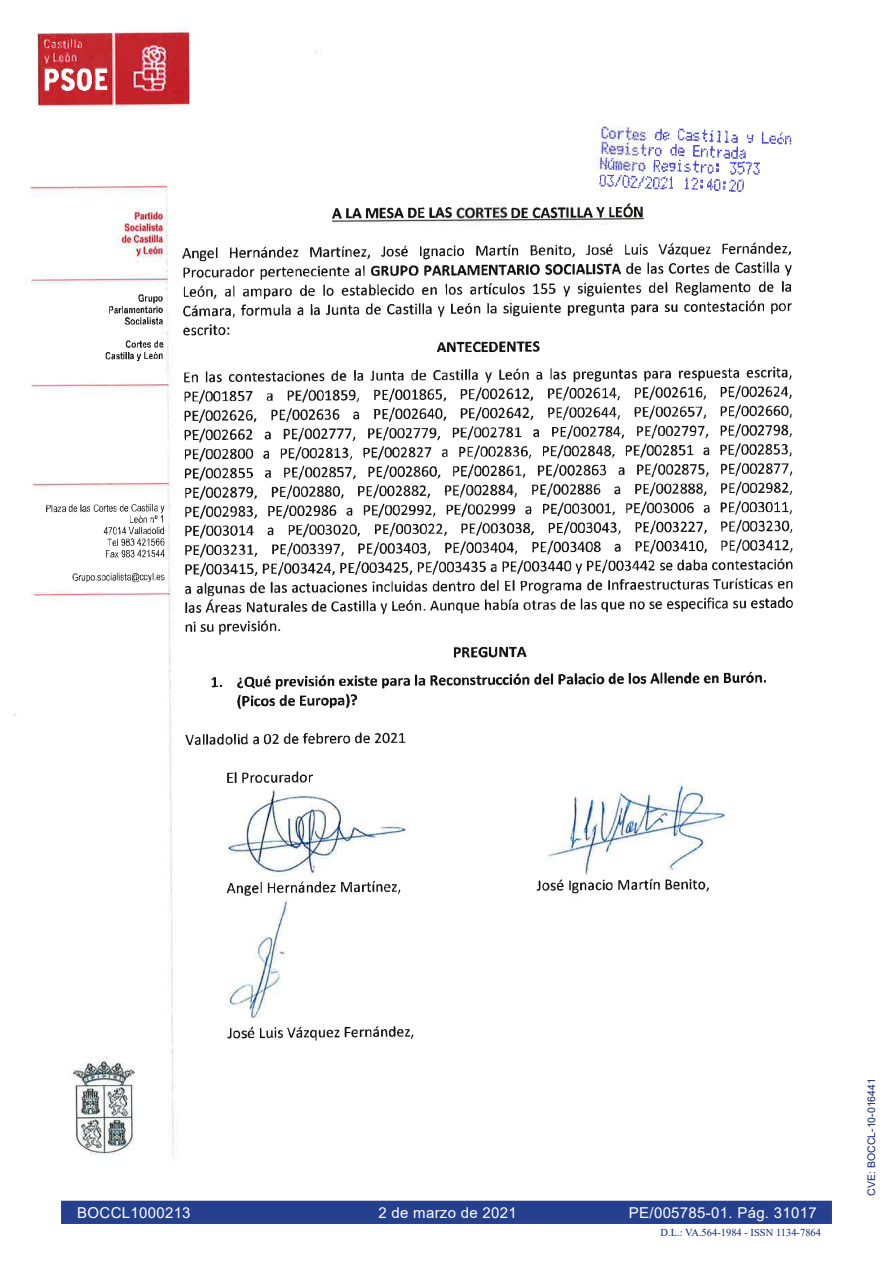
<style>
.page{position:relative;width:893px;height:1263px;background:#fff}
.page>*{position:absolute;margin:0;border:0;box-sizing:border-box;transform-origin:0 0}
.E_CVE{font:15px "Arial";letter-spacing:.02em;color:#fff}
.t1{font:10.5px "Times New Roman";color:#132477}
.t2{font:10.5px "Arial";color:#132477}
</style>
<div class="page">
<div style="left:60px;top:1200px;width:773px;height:25px;background:#25408f"></div>
<div style="left:60px;top:1199px;width:773px;height:26px;border:2px solid #fff"></div>
<img style="left:15px;top:30px;width:818px;height:1170px">
<img style="left:45px;top:40px;width:63px;height:50px">
<img style="left:45px;top:207px;width:750px;height:833px">
<img style="left:510px;top:126px;width:282px;height:92px">
<p class="E_CVE" style="left:77px;top:1202px;width:115px">BOCCL1000213</p>
<p class="E_CVE" style="left:378px;top:1202px;width:140px">2 de marzo de 2021</p>
<p class="E_CVE" style="left:629px;top:1202px;width:189px">PE/005785-01. Pág. 31017</p>
<p class="t1" style="left:661px;top:1225px;width:162px">D.L.: VA.564-1984 - ISSN 1134-7864</p>
<p class="t2" style="left:864px;top:1195px;width:119px;rotate:-90deg">CVE: BOCCL-10-016441</p>
</div>
